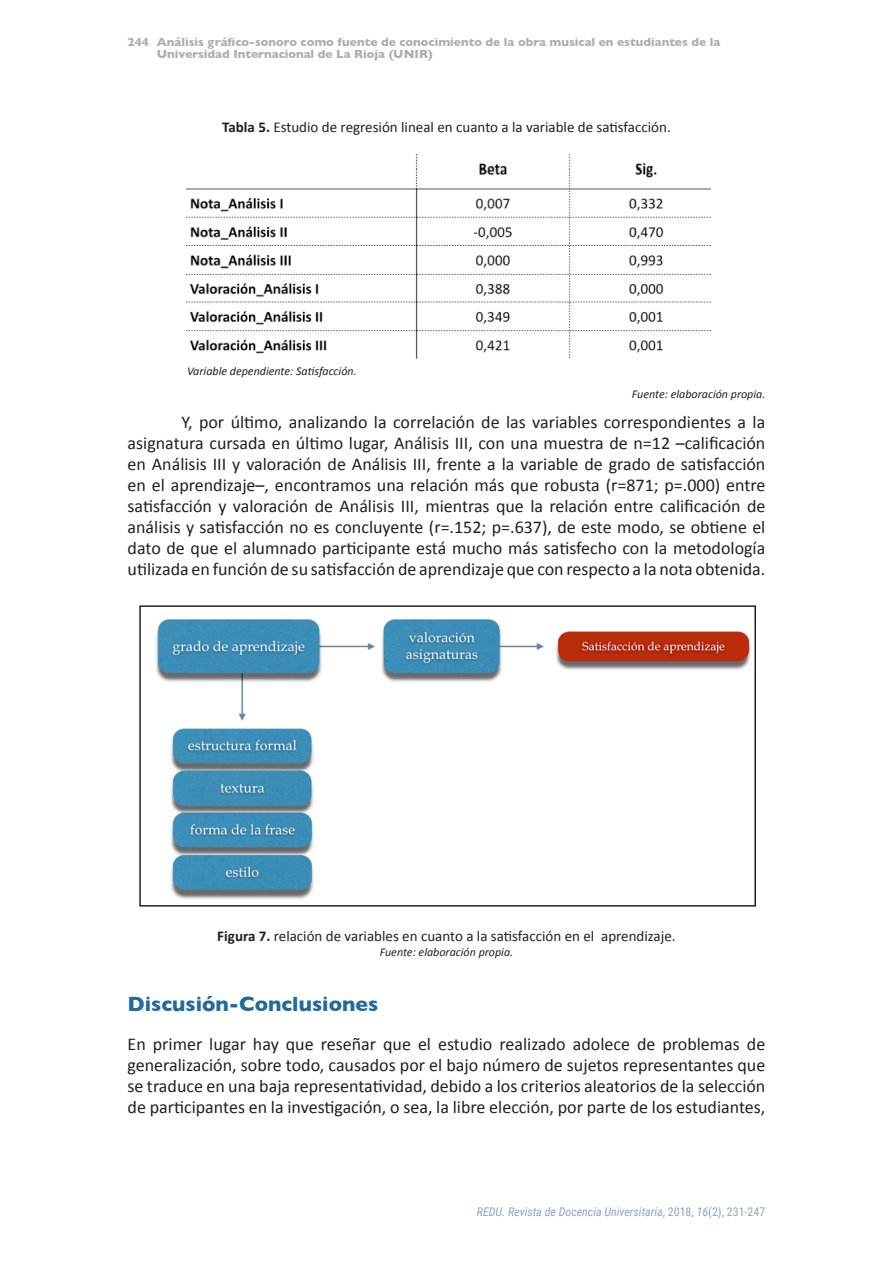
<style>
.page{position:relative;width:893px;height:1263px;background:#fff}
.page>*{position:absolute;margin:0;border:0;box-sizing:border-box;transform-origin:0 0}
.REDU_TIT1{font:700 21px "Gill Sans";color:#216a9c}
.REDU_TXTGRAL{font:18px/21px "Calibri";color:#231f20;text-align:justify}
.REDU_TXTGRAL_1P{font:18px/21px "Calibri";color:#231f20;text-align:justify}
.REDU_TIT_TABLA{font:15px "Calibri";color:#231f20}
.t1{font:700 12px/12px "Gill Sans";color:#b0aead}
.REDU_FUENTE_TABLA{font:italic 12px "Calibri";color:#231f20}
.t2{font:italic 12px "Roboto Condensed";color:#8ca3c4}
.REDU_TIT_TABLA-2{font:italic 12px "Calibri";color:#231f20}
.s1{font-weight:700}
.s2{font-style:normal}
</style>
<div class="page">
<img style="left:186px;top:154px;width:525px;height:205px">
<img style="left:139px;top:605px;width:617px;height:302px">
<p class="t1" style="left:128px;top:35px;width:23px">244</p>
<p class="t1" style="left:157px;top:35px;width:565px">Análisis gráfico-sonoro como fuente de conocimiento de la obra musical en estudiantes de la<br>Universidad Internacional de La Rioja (UNIR)</p>
<p class="REDU_TIT_TABLA" style="left:222px;top:118px;width:450px"><span class="s1">Tabla 5.</span> Estudio de regresión lineal en cuanto a la variable de satisfacción.</p>
<p class="REDU_FUENTE_TABLA" style="left:187px;top:363px;width:171px">Variable dependiente: Satisfacción.</p>
<p class="REDU_FUENTE_TABLA" style="left:632px;top:386px;width:135px">Fuente: elaboración propia.</p>
<p class="REDU_TXTGRAL" style="left:128px;top:412px;width:639px;text-indent:54px">Y, por último, analizando la correlación de las variables correspondientes a la asignatura cursada en último lugar, Análisis III, con una muestra de n=12 –calificación en Análisis III y valoración de Análisis III, frente a la variable de grado de satisfacción en el aprendizaje–, encontramos una relación más que robusta (r=871; p=.000) entre satisfacción y valoración de Análisis III, mientras que la relación entre calificación de análisis y satisfacción no es concluyente (r=.152; p=.637), de este modo, se obtiene el dato de que el alumnado participante está mucho más satisfecho con la metodología utilizada en función de su satisfacción de aprendizaje que con respecto a la nota obtenida.</p>
<p class="REDU_TIT_TABLA" style="left:217px;top:927px;width:460px"><span class="s1">Figura 7.</span> relación de variables en cuanto a la satisfacción en el aprendizaje.</p>
<p class="REDU_TIT_TABLA-2" style="left:380px;top:943px;width:135px">Fuente: elaboración propia.</p>
<p class="REDU_TIT1" style="left:128px;top:987px;width:252px">Discusión-Conclusiones</p>
<p class="REDU_TXTGRAL_1P" style="left:128px;top:1033px;width:639px">En primer lugar hay que reseñar que el estudio realizado adolece de problemas de generalización, sobre todo, causados por el bajo número de sujetos representantes que se traduce en una baja representatividad, debido a los criterios aleatorios de la selección de participantes en la investigación, o sea, la libre elección, por parte de los estudiantes,</p>
<p class="t2" style="left:477px;top:1204px;width:290px">REDU. Revista de Docencia Universitaria<span class="s2">, 2018,</span> 16<span class="s2">(2), 231-247</span></p>
</div>
